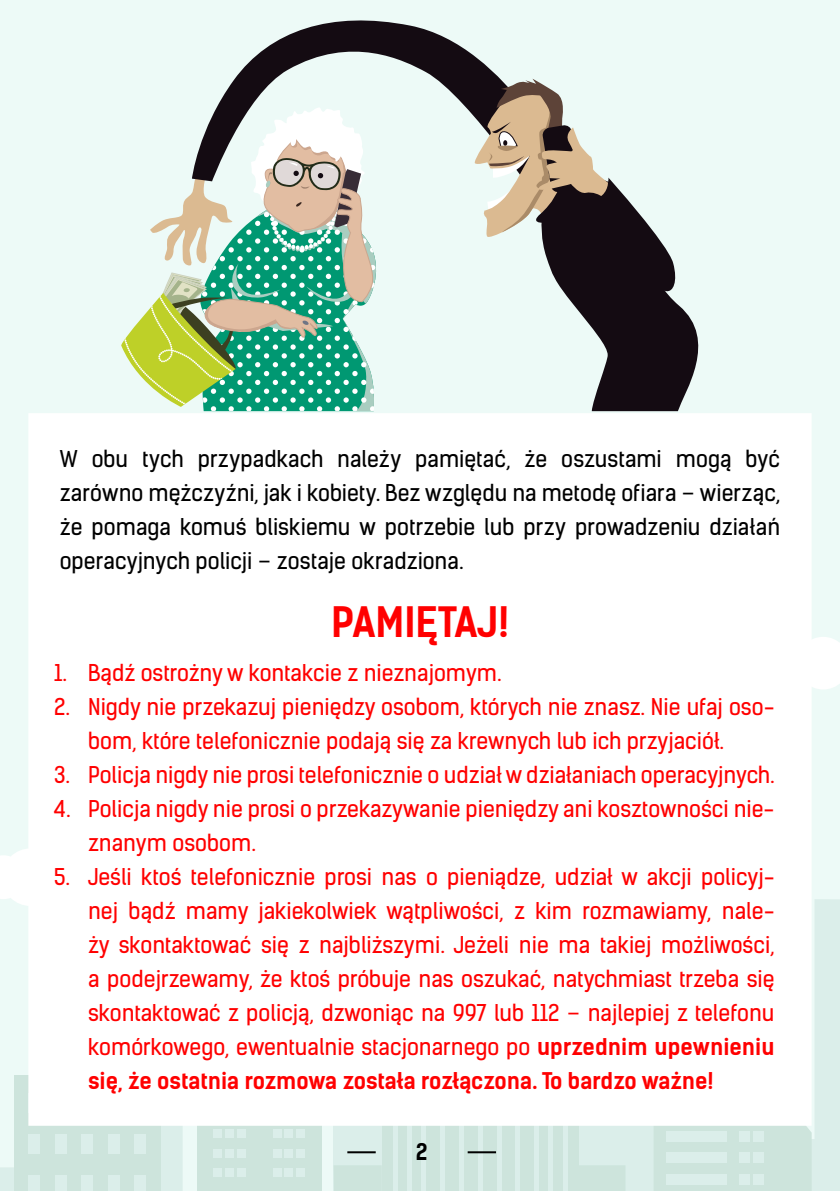
<style>
.page{position:relative;width:840px;height:1191px;background:#fff}
.page>*{position:absolute;margin:0;border:0;box-sizing:border-box;transform-origin:0 0}
.t1{font:700 40px "Kelson Sans";color:#f00}
.t2{font:22px/34px "Kelson Sans";color:#f00}
.t3{font:22px/34px "Kelson Sans";color:#000;text-align:justify}
.t4{font:700 22px "Kelson Sans";color:#000}
.s1{font-weight:700}
</style>
<div class="page">
<div style="left:0;top:0;width:839px;height:1191px;background:#edfaf7"></div>
<svg style="left:0;top:1125px;width:651px;height:66px;fill:#dbeeea"></svg>
<div style="left:14px;top:1075px;width:146px;height:116px;background:#cde4dc"></div>
<div style="left:29px;top:1134px;width:11px;height:20px;background:#dbeeea"></div>
<div style="left:29px;top:1175px;width:11px;height:16px;background:#dbeeea"></div>
<div style="left:55px;top:1134px;width:11px;height:20px;background:#dbeeea"></div>
<div style="left:55px;top:1175px;width:11px;height:16px;background:#dbeeea"></div>
<div style="left:81px;top:1134px;width:12px;height:20px;background:#dbeeea"></div>
<div style="left:81px;top:1175px;width:12px;height:16px;background:#dbeeea"></div>
<div style="left:108px;top:1134px;width:11px;height:20px;background:#dbeeea"></div>
<div style="left:108px;top:1175px;width:11px;height:16px;background:#dbeeea"></div>
<div style="left:134px;top:1134px;width:12px;height:20px;background:#dbeeea"></div>
<div style="left:134px;top:1175px;width:12px;height:16px;background:#dbeeea"></div>
<div style="left:197px;top:1001px;width:124px;height:190px;background:#cde4dc"></div>
<div style="left:213px;top:1129px;width:9px;height:8px;background:#dbeeea"></div>
<div style="left:225px;top:1129px;width:9px;height:8px;background:#dbeeea"></div>
<div style="left:237px;top:1129px;width:9px;height:8px;background:#dbeeea"></div>
<div style="left:213px;top:1148px;width:9px;height:9px;background:#dbeeea"></div>
<div style="left:225px;top:1148px;width:9px;height:9px;background:#dbeeea"></div>
<div style="left:237px;top:1148px;width:9px;height:9px;background:#dbeeea"></div>
<div style="left:213px;top:1168px;width:9px;height:9px;background:#dbeeea"></div>
<div style="left:225px;top:1168px;width:9px;height:9px;background:#dbeeea"></div>
<div style="left:237px;top:1168px;width:9px;height:9px;background:#dbeeea"></div>
<div style="left:296px;top:1129px;width:9px;height:8px;background:#dbeeea"></div>
<div style="left:284px;top:1129px;width:9px;height:8px;background:#dbeeea"></div>
<div style="left:272px;top:1129px;width:9px;height:8px;background:#dbeeea"></div>
<div style="left:296px;top:1148px;width:9px;height:9px;background:#dbeeea"></div>
<div style="left:284px;top:1148px;width:9px;height:9px;background:#dbeeea"></div>
<div style="left:272px;top:1148px;width:9px;height:9px;background:#dbeeea"></div>
<div style="left:296px;top:1168px;width:9px;height:9px;background:#dbeeea"></div>
<div style="left:284px;top:1168px;width:9px;height:9px;background:#dbeeea"></div>
<div style="left:272px;top:1168px;width:9px;height:9px;background:#dbeeea"></div>
<svg style="left:0;top:849px;width:28px;height:57px"></svg>
<svg style="left:651px;top:844px;width:188px;height:347px;background:#d8ebe6"></svg>
<svg style="left:811px;top:637px;width:28px;height:52px"></svg>
<svg style="left:381px;top:1125px;width:197px;height:66px;background:#cee5dd"></svg>
<svg style="left:411px;top:1125px;width:137px;height:66px;background:#cee4dd"></svg>
<hr style="left:421px;top:931px;width:4px;height:260px;background:#dbeeea">
<hr style="left:407px;top:931px;width:4px;height:260px;background:#dbeeea">
<hr style="left:440px;top:931px;width:4px;height:260px;background:#dbeeea">
<hr style="left:459px;top:931px;width:4px;height:260px;background:#dbeeea">
<div style="left:477px;top:931px;width:5px;height:260px;background:#dbeeea"></div>
<div style="left:496px;top:931px;width:5px;height:260px;background:#dbeeea"></div>
<hr style="left:515px;top:931px;width:4px;height:260px;background:#dbeeea">
<hr style="left:534px;top:931px;width:4px;height:260px;background:#dbeeea">
<hr style="left:548px;top:931px;width:4px;height:260px;background:#dbeeea">
<div style="left:562px;top:931px;width:5px;height:260px;background:#dbeeea"></div>
<hr style="left:393px;top:931px;width:4px;height:260px;background:#dbeeea">
<svg style="left:577px;top:1165px;width:48px;height:26px"></svg>
<svg style="left:333px;top:1165px;width:48px;height:26px"></svg>
<hr style="left:347px;top:1151px;width:28px;height:2px;background:#000">
<hr style="left:467px;top:1151px;width:28px;height:2px;background:#000">
<div style="left:38px;top:423px;width:763px;height:692px;background:#fff"></div>
<div style="left:28px;top:413px;width:783px;height:712px;border:20px solid #fff"></div>
<svg style="left:121px;top:193px;width:256px;height:218px"></svg>
<svg style="left:192px;top:20px;width:341px;height:196px"></svg>
<svg style="left:564px;top:292px;width:135px;height:119px;fill:#140b12"></svg>
<svg style="left:472px;top:79px;width:204px;height:213px"></svg>
<p class="t3" style="left:60px;top:441px;width:721px">W obu tych przypadkach należy pamiętać, że oszustami mogą być zarówno mężczyźni, jak i kobiety. Bez względu na metodę ofiara – wierząc, że pomaga komuś bliskiemu w potrzebie lub przy prowadzeniu działań operacyjnych policji – zostaje okradziona.</p>
<h1 class="t1" style="left:331px;top:597px;width:179px">PAMIĘTAJ!</h1>
<p class="t2" style="left:54px;top:655px;width:448px">1. Bądź ostrożny w kontakcie z nieznajomym.</p>
<p class="t2" style="left:88px;top:689px;width:687px;text-indent:-34px">2. Nigdy nie przekazuj pieniędzy osobom, których nie znasz. Nie ufaj oso&shy;bom, które telefonicznie podają się za krewnych lub ich przyjaciół.</p>
<p class="t2" style="left:54px;top:757px;width:721px">3. Policja nigdy nie prosi telefonicznie o udział w działaniach operacyjnych.</p>
<p class="t2" style="left:88px;top:791px;width:687px;text-indent:-34px">4. Policja nigdy nie prosi o przekazywanie pieniędzy ani kosztowności nie&shy;znanym osobom.</p>
<p class="t2" style="left:88px;top:859px;width:687px;text-align:justify;text-indent:-34px">5. Jeśli ktoś telefonicznie prosi nas o pieniądze, udział w akcji policyj&shy;nej bądź mamy jakiekolwiek wątpliwości, z kim rozmawiamy, nale&shy;ży skontaktować się z najbliższymi. Jeżeli nie ma takiej możliwości, a podejrzewamy, że ktoś próbuje nas oszukać, natychmiast trzeba się skontaktować z policją, dzwoniąc na 997 lub 112 – najlepiej z telefonu komórkowego, ewentualnie stacjonarnego po <span class="s1">uprzednim upewnieniu się, że ostatnia rozmowa została rozłączona. To bardzo ważne!</span></p>
<p class="t4" style="left:415px;top:1137px;width:13px">2</p>
</div>
